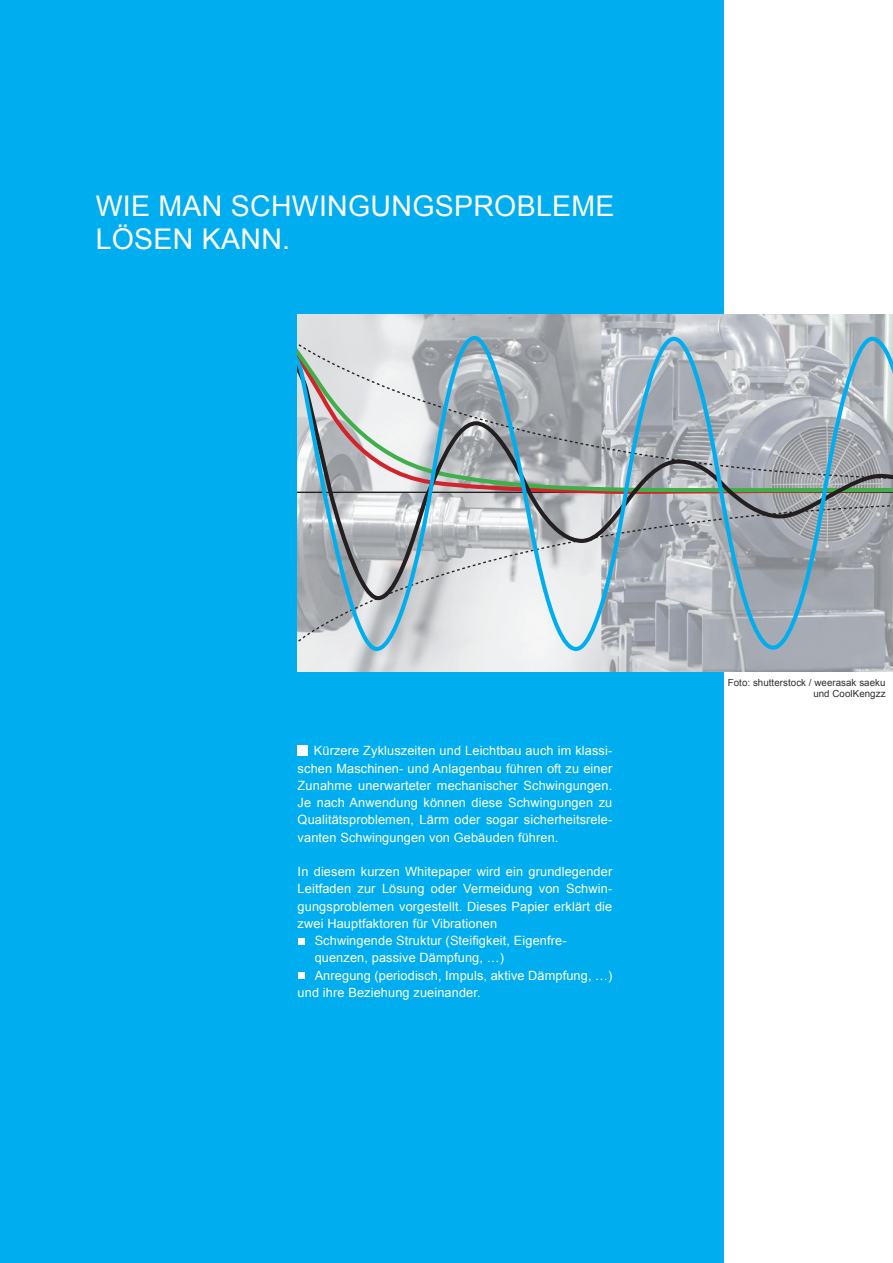
<style>
.page{position:relative;width:893px;height:1263px;background:#fff}
.page>*{position:absolute;margin:0;border:0;box-sizing:border-box;transform-origin:0 0}
.t1{font:28.5px/33px "Arial";letter-spacing:.01em;color:#fff}
.t2{font:12.75px/17.2px "Arial";letter-spacing:.01em;color:#fff;text-align:justify}
.t3{font:9.75px/11.2px "Arial";letter-spacing:.005em;color:#312f30;text-align:right}
</style>
<div class="page">
<div style="left:0;top:0;width:724px;height:1263px;background:#00aeef"></div>
<div style="left:298px;top:745px;width:10px;height:10px;background:#fff"></div>
<div style="left:298px;top:938px;width:6px;height:7px;background:#fff"></div>
<div style="left:298px;top:972px;width:6px;height:7px;background:#fff"></div>
<img style="left:298px;top:315px;width:595px;height:357px">
<svg style="left:298px;top:334px;width:595px;height:319px"></svg>
<h1 class="t1" style="left:96px;top:190px;width:520px">Wie man Schwingungsprobleme lösen kann.</h1>
<p class="t2" style="left:298px;top:742px;width:316px;text-indent:16px">Kürzere Zykluszeiten und Leichtbau auch im klassi&shy;schen Maschinen- und Anlagenbau führen oft zu einer Zunahme unerwarteter mechanischer Schwingungen.<br>Je nach Anwendung können diese Schwingungen zu Qualitätsproblemen, Lärm oder sogar sicherheitsrele&shy;vanten Schwingungen von Gebäuden führen.</p>
<p class="t2" style="left:298px;top:863px;width:316px">I n diesem kurzen Whitepaper wird ein grundlegender</p>
<p class="t2" style="left:298px;top:880px;width:316px">Leitfaden zur Lösung oder Vermeidung von Schwin-</p>
<p class="t2" style="left:298px;top:897px;width:316px">gungsproblemen vorgestellt. Dieses Papier erklärt die</p>
<p class="t2" style="left:298px;top:915px;width:201px">zwei Hauptfaktoren für Vibrationen</p>
<p class="t2" style="left:315px;top:932px;width:253px">Schwingende Struktur (Steifigkeit, Eigenfre-</p>
<p class="t2" style="left:315px;top:949px;width:191px">quenzen, passive Dämpfung, …)</p>
<p class="t2" style="left:315px;top:966px;width:299px">Anregung (periodisch, I mpuls, aktive Dämpfung, …)</p>
<p class="t2" style="left:298px;top:984px;width:185px">und ihre Beziehung zueinander.</p>
<p class="t3" style="left:728px;top:677px;width:159px">Foto: shutterstock / weerasak saeku und CoolKengzz</p>
</div>
